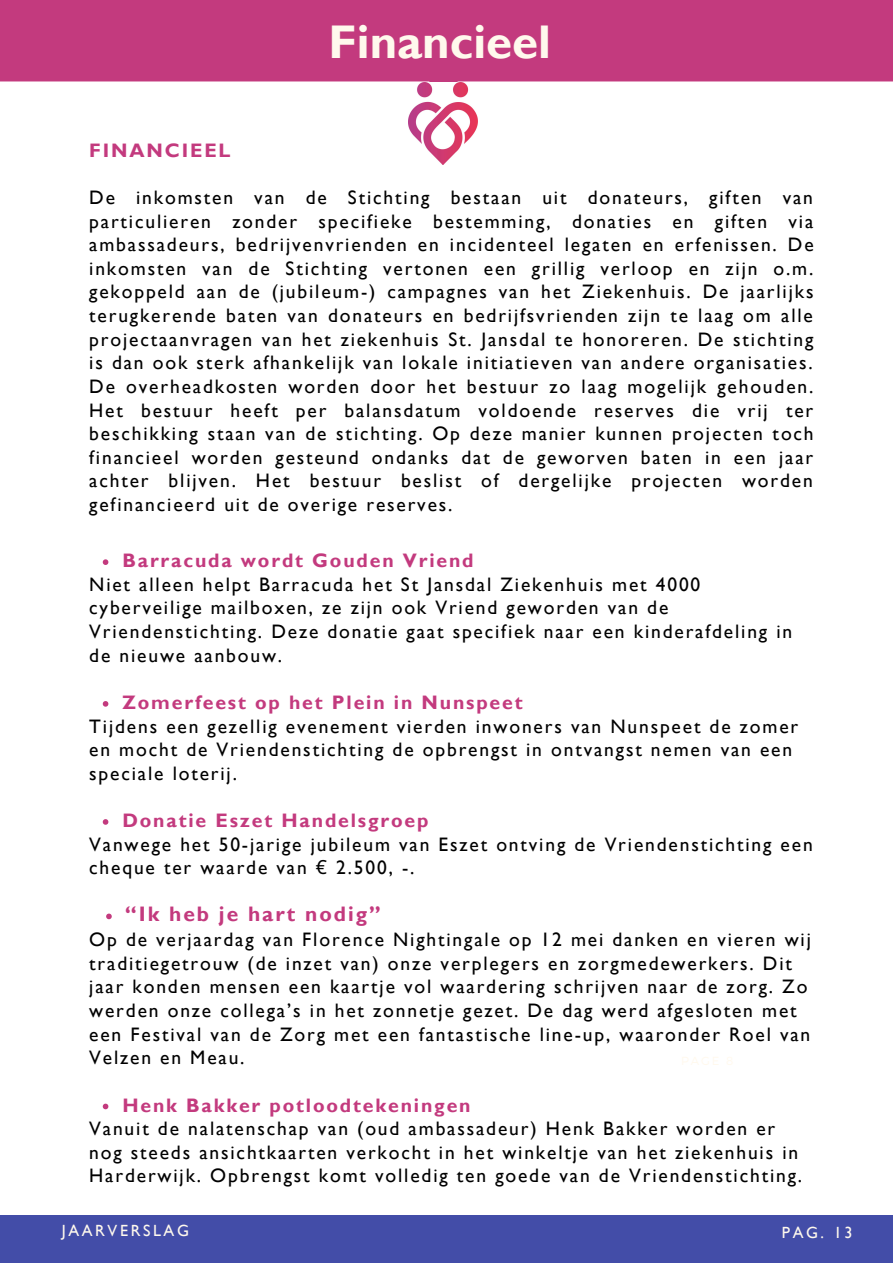
<style>
.page{position:relative;width:893px;height:1264px;background:#fff}
.page>*{position:absolute;margin:0;border:0;box-sizing:border-box;transform-origin:0 0}
.t1{font:700 47.25px "Gill Sans";color:#fff9ed}
.t2{font:700 21px "Gill Sans";letter-spacing:.095em;color:#c33a7e}
.t3{font:19.5px/23.5px "Gill Sans";letter-spacing:.095em;color:#000}
.t4{font:700 19.5px "Gill Sans";letter-spacing:.095em;color:#c33a7e}
.t5{font:16.2px "Gill Sans";letter-spacing:.16em;color:#fff9ed}
.s1{font-family:"Noto Sans"}
</style>
<div class="page">
<div style="left:0;top:1215px;width:892px;height:47px;background:#434da8"></div>
<div style="left:0;top:0;width:892px;height:83px;background:#c33a7e"></div>
<img style="left:408px;top:83px;width:70px;height:82px">
<svg style="left:103px;top:559px;width:5px;height:6px"></svg>
<svg style="left:103px;top:701px;width:5px;height:5px"></svg>
<svg style="left:103px;top:819px;width:5px;height:5px"></svg>
<svg style="left:106px;top:913px;width:6px;height:6px"></svg>
<svg style="left:103px;top:1103px;width:5px;height:6px"></svg>
<p class="t1" style="left:328px;top:14px;width:224px">Financieel</p>
<p class="t4" style="left:89px;top:139px;width:143px">FINANCIEEL</p>
<p class="t3" style="left:89px;top:185px;width:726px;text-align:justify">De inkomsten van de Stichting bestaan uit donateurs, giften van particulieren zonder specifieke bestemming, donaties en giften via ambassadeurs, bedrijvenvrienden en incidenteel legaten en erfenissen. De inkomsten van de Stichting vertonen een grillig verloop en zijn o.m. gekoppeld aan de (jubileum-) campagnes van het Ziekenhuis. De jaarlijks terugkerende baten van donateurs en bedrijfsvrienden zijn te laag om alle projectaanvragen van het ziekenhuis St. Jansdal te honoreren. De stichting is dan ook sterk afhankelijk van lokale initiatieven van andere organisaties.</p>
<p class="t3" style="left:89px;top:374px;width:726px;text-align:justify">De overheadkosten worden door het bestuur zo laag mogelijk gehouden.<br>Het bestuur heeft per balansdatum voldoende reserves die vrij ter beschikking staan van de stichting. Op deze manier kunnen projecten toch financieel worden gesteund ondanks dat de geworven baten in een jaar achter blijven. Het bestuur beslist of dergelijke projecten worden gefinancieerd uit de overige reserves.</p>
<p class="t4" style="left:122px;top:549px;width:353px">Barracuda wordt Gouden Vriend</p>
<p class="t3" style="left:89px;top:572px;width:704px">Niet alleen helpt Barracuda het St Jansdal Ziekenhuis met 4000 cyberveilige mailboxen, ze zijn ook Vriend geworden van de Vriendenstichting. Deze donatie gaat specifiek naar een kinderafdeling in de nieuwe aanbouw.</p>
<p class="t4" style="left:122px;top:690px;width:402px">Zomerfeest op het Plein in Nunspeet</p>
<p class="t3" style="left:89px;top:714px;width:710px">Tijdens een gezellig evenement vierden inwoners van Nunspeet de zomer en mocht de Vriendenstichting de opbrengst in ontvangst nemen van een speciale loterij.</p>
<p class="t4" style="left:122px;top:808px;width:307px">Donatie Eszet Handelsgroep</p>
<p class="t3" style="left:89px;top:832px;width:725px">Vanwege het 50-jarige jubileum van Eszet ontving de Vriendenstichting een cheque ter waarde van <span class="s1">€</span> 2.500, -.</p>
<p class="t2" style="left:125px;top:902px;width:257px">“Ik heb je hart nodig”</p>
<p class="t3" style="left:89px;top:927px;width:723px">Op de verjaardag van Florence Nightingale op 12 mei danken en vieren wij traditiegetrouw (de inzet van) onze verplegers en zorgmedewerkers. Dit jaar konden mensen een kaartje vol waardering schrijven naar de zorg. Zo werden onze collega’s in het zonnetje gezet. De dag werd afgesloten met een Festival van de Zorg met een fantastische line-up, waaronder Roel van Velzen en Meau.</p>
<p class="t4" style="left:122px;top:1093px;width:350px">Henk Bakker potloodtekeningen</p>
<p class="t3" style="left:89px;top:1116px;width:714px">Vanuit de nalatenschap van (oud ambassadeur) Henk Bakker worden er nog steeds ansichtkaarten verkocht in het winkeltje van het ziekenhuis in<br>Harderwijk. Opbrengst komt volledig ten goede van de Vriendenstichting.</p>
<p class="t5" style="left:62px;top:1220px;width:129px">JAARVERSLAG</p>
<p class="t5" style="left:781px;top:1222px;width:72px">PAG. 13</p>
</div>
